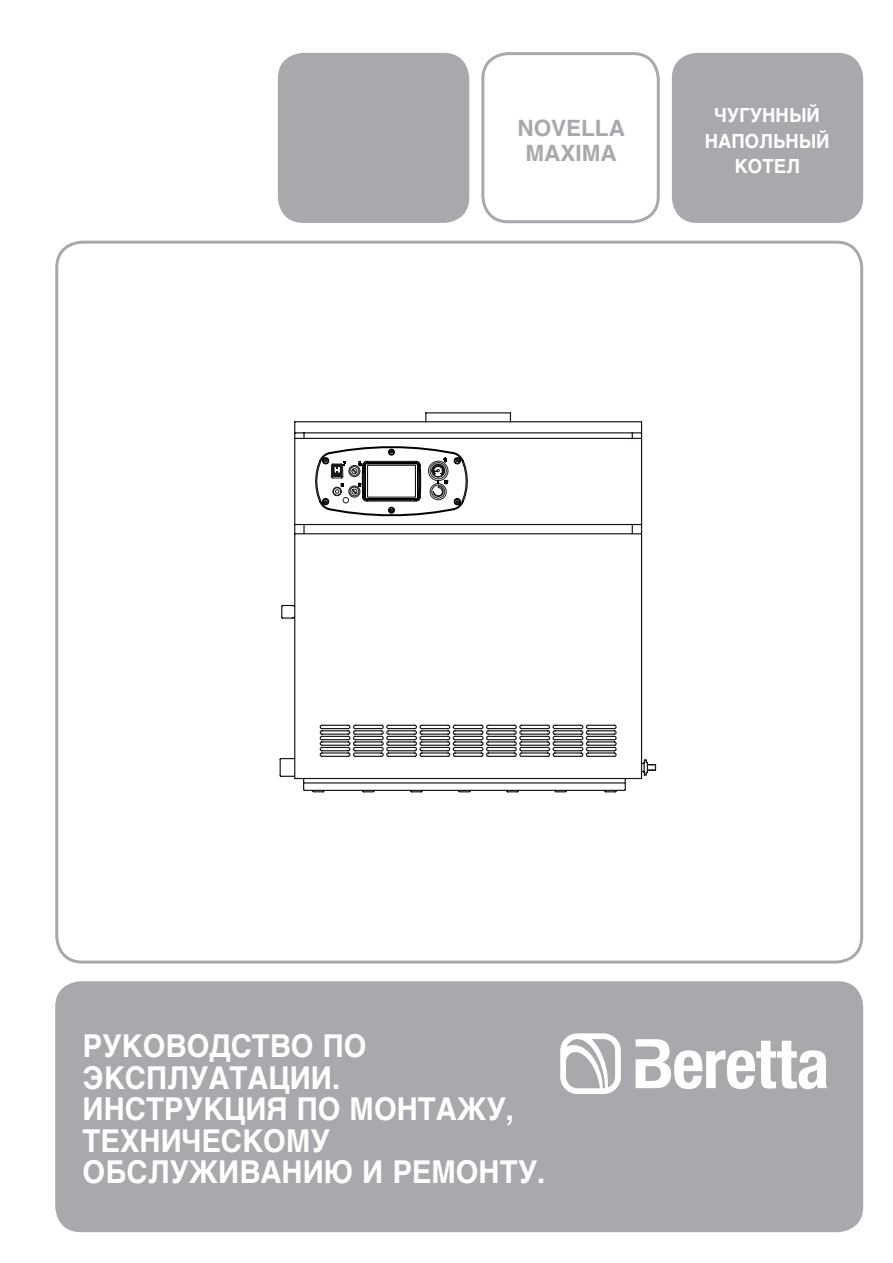
<style>
.page{position:relative;width:893px;height:1263px;background:#fff}
.page>*{position:absolute;margin:0;border:0;box-sizing:border-box;transform-origin:0 0}
.t1{font:700 31.5px/31.5px "Helvetica";color:#fff;scale:.93 1}
.t2{font:700 22.5px/25.5px "Helvetica";color:#a8a9ad;text-align:center}
.t3{font:700 19.5px/25.5px "Helvetica";color:#fff;text-align:center;scale:.95 1}
</style>
<div class="page">
<div style="left:278px;top:53px;width:191px;height:170px;background:#a8a9ad;border-radius:26px"></div>
<div style="left:55px;top:981px;width:808px;height:251px;background:#a8a9ad;border-radius:26px"></div>
<div style="left:672px;top:53px;width:191px;height:170px;background:#a8a9ad;border-radius:26px"></div>
<div style="left:481px;top:52px;width:179px;height:171px;border:3px solid #a8a9ad;border-radius:26px"></div>
<svg style="left:280px;top:412px;width:369px;height:380px"></svg>
<div style="left:55px;top:241px;width:808px;height:722px;border:3px solid #a8a9ad;border-radius:26px"></div>
<svg style="left:636px;top:1039px;width:191px;height:50px"></svg>
<svg style="left:560px;top:1033px;width:61px;height:61px"></svg>
<p class="t2" style="left:517px;top:116px;width:109px">NOVELLA<br>MAXIMA</p>
<p class="t3" style="left:705px;top:103px;width:133px">ЧУГУННЫЙ<br>НАПОЛЬНЫЙ<br>КОТЕЛ</p>
<p class="t1" style="left:83px;top:1031px;width:282px;text-indent:83px">водство по эксплуата</p>
<p class="t1" style="left:83px;top:1031px;width:45px">Руко</p>
<p class="t1" style="left:269px;top:1062px;width:78px">ции.</p>
<p class="t1" style="left:83px;top:1094px;width:91px">Ин струк</p>
<p class="t1" style="left:224px;top:1094px;width:184px">ция по монта</p>
<p class="t1" style="left:457px;top:1094px;width:63px">жу,</p>
<p class="t1" style="left:83px;top:1125px;width:424px">техническому обслуживанию и ремонту</p>
<p class="t1" style="left:537px;top:1157px;width:10px">.</p>
</div>
